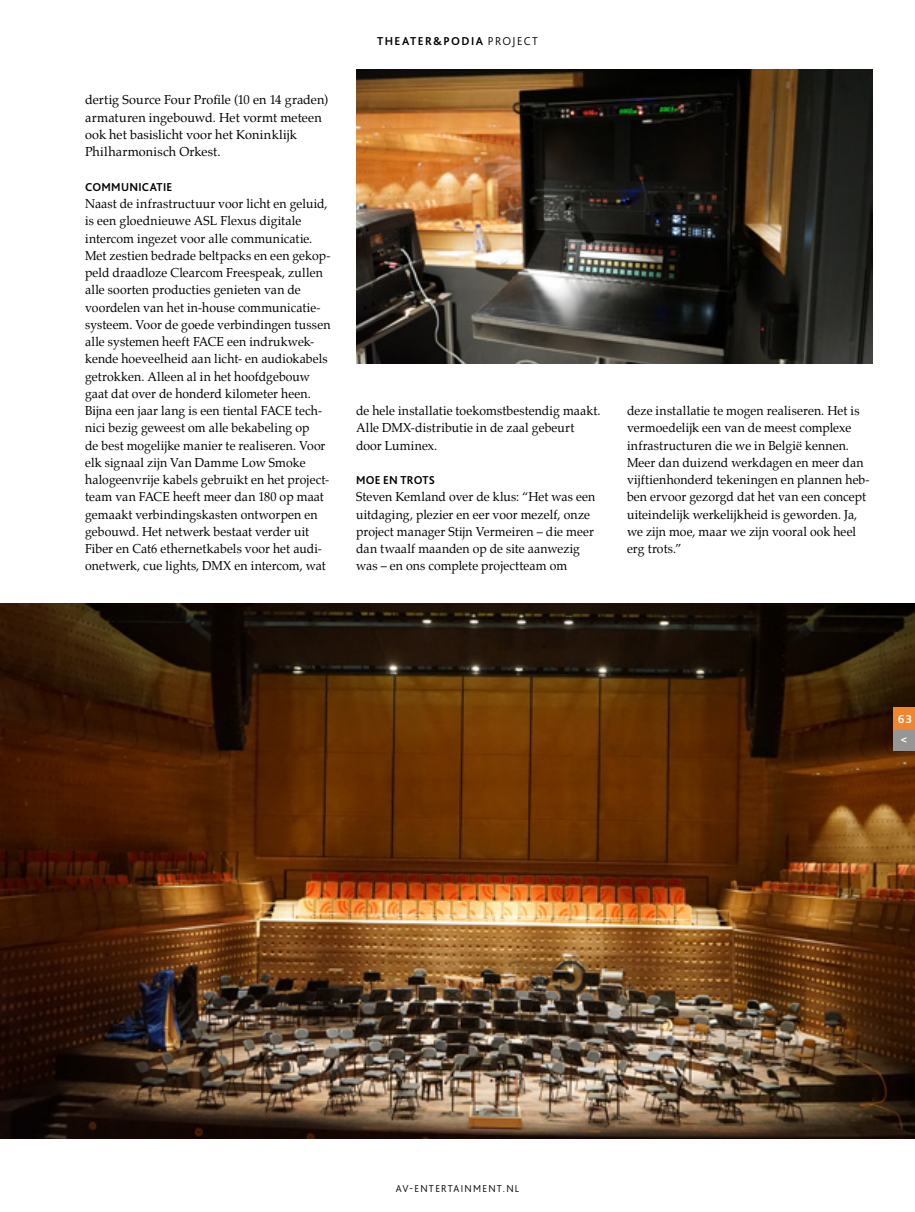
<style>
.page{position:relative;width:915px;height:1212px;background:#fff}
.page>*{position:absolute;margin:0;border:0;box-sizing:border-box;transform-origin:0 0}
.t1{font:12.75px/17.2px "Palatino";letter-spacing:.005em;color:#000;scale:.96 1}
.t2{font:12.75px/17.2px "Palatino";letter-spacing:.005em;color:#000}
.t3{font:700 12px "Bliss 2";letter-spacing:.03em;color:#000;scale:.96 1}
.t4{font:700 12px "Bliss 2";letter-spacing:.125em;color:#000}
.t5{font:700 12px/20.7px "Bliss 2";color:#fff}
.t6{font:300 10.5px "Bliss 2";letter-spacing:.125em;color:#000}
.s1{font-weight:300}
</style>
<div class="page">
<img style="left:0;top:604px;width:914px;height:535px">
<div style="left:893px;top:728px;width:21px;height:22px;background:#979696"></div>
<div style="left:893px;top:707px;width:21px;height:22px;background:#f1852d"></div>
<img style="left:356px;top:70px;width:516px;height:293px">
<p class="t2" style="left:85px;top:91px;width:245px">dertig Source Four Profile (10 en 14 graden) armaturen ingebouwd. Het vormt meteen ook het basislicht voor het Koninklijk Philharmonisch Orkest.</p>
<p class="t3" style="left:85px;top:179px;width:92px">COMMUNICATIE</p>
<p class="t1" style="left:85px;top:195px;width:257px">Naast de infrastructuur voor licht en geluid, is een gloednieuwe ASL Flexus digitale intercom ingezet voor alle communicatie.<br>Met zestien bedrade beltpacks en een gekop&shy;peld draadloze Clearcom Freespeak, zullen alle soorten producties genieten van de voordelen van het in-house communicatie&shy;systeem. Voor de goede verbindingen tussen alle systemen heeft FACE een indrukwek&shy;kende hoeveelheid aan licht- en audiokabels getrokken. Alleen al in het hoofdgebouw gaat dat over de honderd kilometer heen.<br>Bijna een jaar lang is een tiental FACE tech&shy;nici bezig geweest om alle bekabeling op<br>de best mogelijke manier te realiseren. Voor elk signaal zijn Van Damme Low Smoke halogeenvrije kabels gebruikt en het project&shy;team van FACE heeft meer dan 180 op maat gemaakt verbindingskasten ontworpen en gebouwd. Het netwerk bestaat verder uit Fiber en Cat6 ethernetkabels voor het audi&shy;onetwerk, cue lights, DMX en intercom, wat</p>
<p class="t4" style="left:377px;top:33px;width:162px">THEATER&amp;PODIA <span class="s1">PROJECT</span></p>
<p class="t1" style="left:356px;top:402px;width:256px">de hele installatie toekomstbestendig maakt.<br>Alle DMX-distributie in de zaal gebeurt door Luminex.</p>
<p class="t3" style="left:356px;top:473px;width:84px">MOE EN TROTS</p>
<p class="t1" style="left:356px;top:488px;width:251px">Steven Kemland over de klus: “Het was een uitdaging, plezier en eer voor mezelf, onze project manager Stijn Vermeiren – die meer dan twaalf maanden op de site aanwezig was – en ons complete projectteam om</p>
<p class="t1" style="left:626px;top:402px;width:254px">deze installatie te mogen realiseren. Het is vermoedelijk een van de meest complexe infrastructuren die we in België kennen.<br>Meer dan duizend werkdagen en meer dan vijftienhonderd tekeningen en plannen heb&shy;ben ervoor gezorgd dat het van een concept uiteindelijk werkelijkheid is geworden. Ja, we zijn moe, maar we zijn vooral ook heel erg trots.”</p>
<p class="t5" style="left:897px;top:708px;width:16px">63 &lt;</p>
<p class="t6" style="left:395px;top:1182px;width:125px">AV-ENTERTAINMENT.NL</p>
</div>
